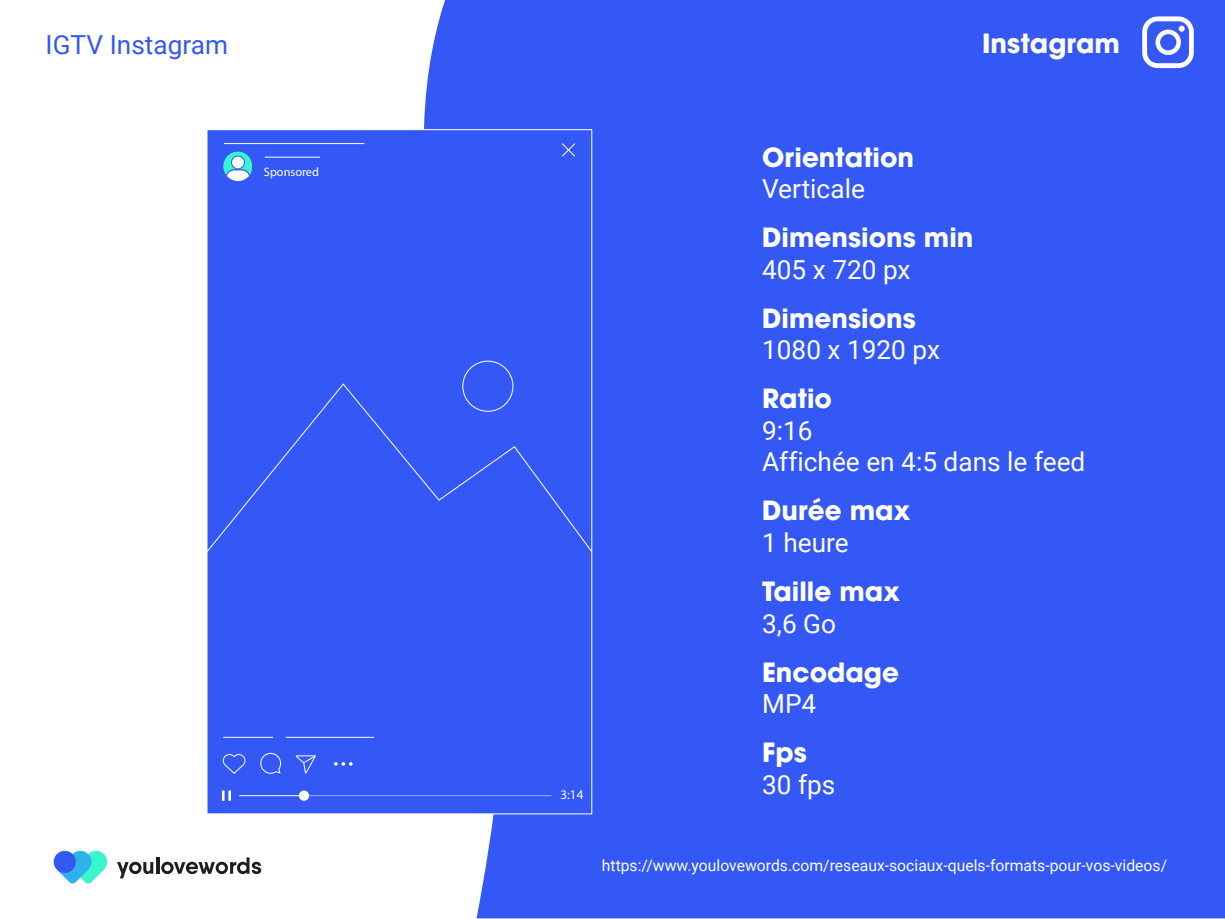
<style>
.page{position:relative;width:1225px;height:919px;background:#fff}
.page>*{position:absolute;margin:0;border:0;box-sizing:border-box;transform-origin:0 0}
.t1{font:700 26.25px "Avant Garde LT";color:#fff}
.t2{font:26.25px/31.5px "Roboto";color:#fff}
.t3{font:26.25px "Roboto";color:#3458f6}
.t4{font:15.75px "Roboto";color:#fff}
.t5{font:13.12px "Myriad Pro";color:#fff}
.t6{font:12.25px "Myriad Pro";color:#fff}
</style>
<div class="page">
<div style="left:424px;top:0;width:801px;height:918px;background:#3458f6"></div>
<svg style="left:57px;top:870px;width:47px;height:14px"></svg>
<div style="left:85px;top:851px;width:22px;height:22px;background:#38f5ce;border-radius:50%"></div>
<div style="left:69px;top:851px;width:22px;height:22px;background:#2eb2ea;border-radius:50%"></div>
<div style="left:54px;top:851px;width:22px;height:22px;background:#3459f2;border-radius:50%"></div>
<svg style="left:117px;top:861px;width:36px;height:17px"></svg>
<hr style="left:156px;top:857px;width:3px;height:17px;background:#1e1e1e">
<svg style="left:161px;top:857px;width:100px;height:17px"></svg>
<svg style="left:1142px;top:16px;width:52px;height:52px"></svg>
<div style="left:207px;top:129px;width:385px;height:685px;background:#3458f6;border:1px solid #fff"></div>
<svg style="left:207px;top:383px;width:386px;height:170px"></svg>
<div style="left:462px;top:361px;width:51px;height:51px;border:1px solid #fff;border-radius:50%"></div>
<hr style="left:224px;top:143px;width:140px;height:1px;background:#fff">
<svg style="left:562px;top:143px;width:13px;height:14px"></svg>
<hr style="left:265px;top:157px;width:55px;height:1px;background:#fff">
<svg style="left:295px;top:755px;width:21px;height:19px"></svg>
<svg style="left:222px;top:790px;width:9px;height:11px"></svg>
<hr style="left:239px;top:795px;width:65px;height:1px;background:#fff">
<hr style="left:304px;top:795px;width:247px;height:1px;background:#fff">
<div style="left:299px;top:790px;width:10px;height:11px;background:#fff;border-radius:50%"></div>
<svg style="left:334px;top:762px;width:19px;height:4px"></svg>
<hr style="left:223px;top:737px;width:50px;height:1px;background:#fff">
<hr style="left:286px;top:737px;width:88px;height:1px;background:#fff">
<svg style="left:223px;top:151px;width:30px;height:31px"></svg>
<div style="left:232px;top:156px;width:12px;height:13px;background:#fff;border-radius:50%"></div>
<div style="left:231px;top:156px;width:14px;height:13px;border:1px solid #3458f6;border-radius:50%"></div>
<svg style="left:222px;top:754px;width:24px;height:20px"></svg>
<svg style="left:260px;top:752px;width:21px;height:22px"></svg>
<p class="t3" style="left:46px;top:26px;width:184px">IGTV Instagram</p>
<p class="t1" style="left:982px;top:27px;width:139px">Instagram</p>
<p class="t6" style="left:264px;top:164px;width:57px">Sponsored</p>
<p class="t5" style="left:561px;top:787px;width:24px">3:14</p>
<p class="t1" style="left:762px;top:140px;width:154px">Orientation</p>
<p class="t2" style="left:762px;top:172px;width:104px">Verticale</p>
<p class="t1" style="left:762px;top:221px;width:213px">Dimensions min</p>
<p class="t2" style="left:762px;top:253px;width:150px">405 x 720 px</p>
<p class="t1" style="left:762px;top:301px;width:155px">Dimensions</p>
<p class="t2" style="left:762px;top:333px;width:179px">1080 x 1920 px</p>
<p class="t1" style="left:762px;top:382px;width:71px">Ratio</p>
<p class="t2" style="left:762px;top:414px;width:325px">9:16<br>Affichée en 4:5 dans le feed</p>
<p class="t1" style="left:762px;top:494px;width:150px">Durée max</p>
<p class="t2" style="left:762px;top:526px;width:88px">1 heure</p>
<p class="t1" style="left:762px;top:574px;width:139px">Taille max</p>
<p class="t2" style="left:762px;top:606px;width:75px">3,6 Go</p>
<p class="t1" style="left:762px;top:655px;width:138px">Encodage</p>
<p class="t2" style="left:762px;top:687px;width:56px">MP4</p>
<p class="t1" style="left:762px;top:735px;width:46px">Fps</p>
<p class="t2" style="left:762px;top:767px;width:75px">30 fps</p>
<p class="t4" style="left:602px;top:854px;width:567px">https://www.youlovewords.com/reseaux-sociaux-quels-formats-pour-vos-videos/</p>
</div>
